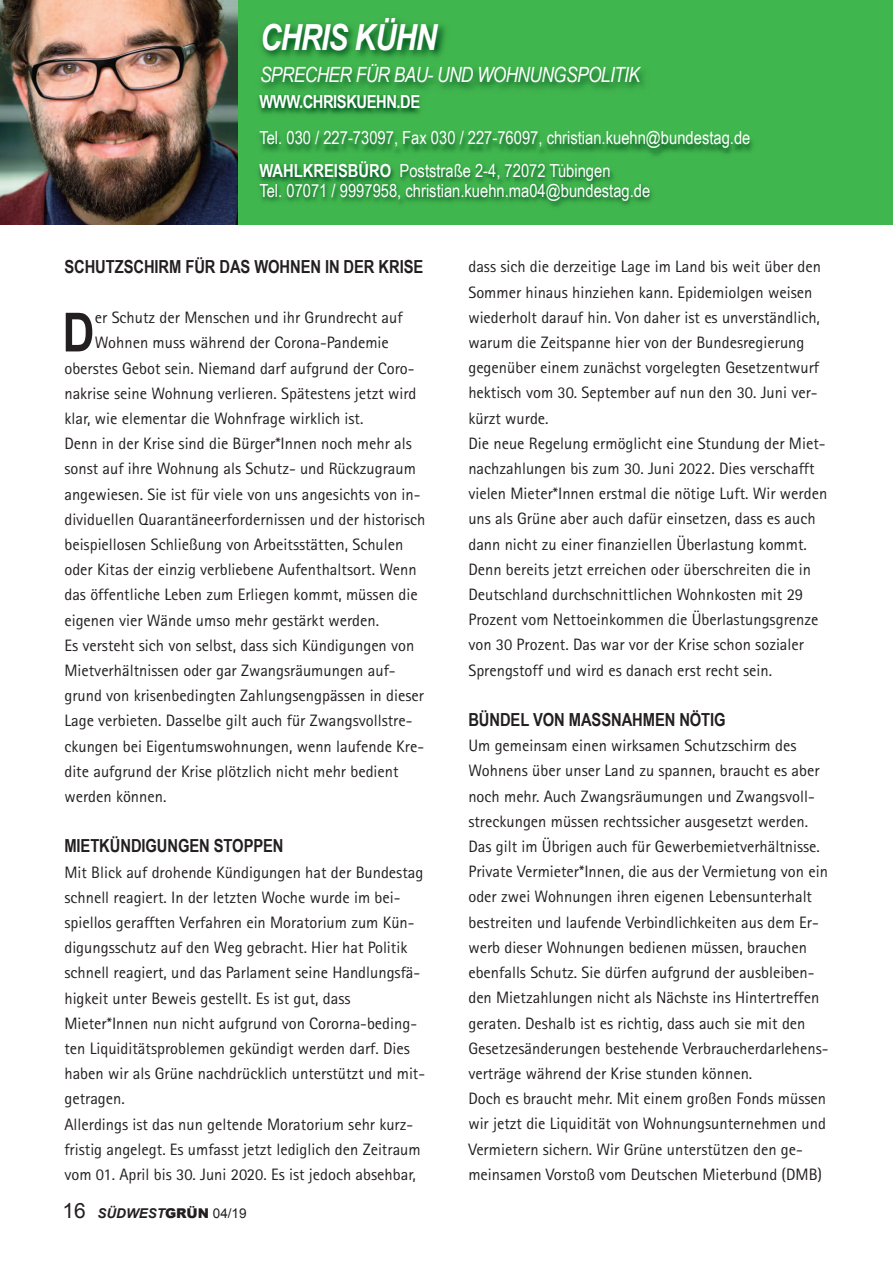
<style>
.page{position:relative;width:893px;height:1263px;background:#fff}
.page>*{position:absolute;margin:0;border:0;box-sizing:border-box;transform-origin:0 0}
.t1{font:700 54px "Arial Narrow";color:#231f20}
.t2{font:italic 700 36px "Arial Narrow";letter-spacing:-.025em;color:#fff}
.t3{font:italic 21px "Arial Narrow";letter-spacing:-.025em;color:#fff}
.t4{font:18px/32.4px "Arial Narrow";color:#fff}
.t5{font:700 18px "Arial Narrow";letter-spacing:-.005em;color:#231f20}
.t6{font:700 18px "Arial Narrow";letter-spacing:-.025em;color:#fff}
.t7{font:16.5px/25.2px "Agfa Rotis Sans Serif";color:#231f20}
.t8{font:italic 700 13.5px "Arial";color:#231f20}
.s1{font-weight:700}
.s2{font-family:"Lucida Grande"}
.s3{font-weight:400;font-style:normal;font-size:21px}
.s4{font-weight:900;font-style:normal}
.s5{font-weight:400;font-style:normal}
</style>
<div class="page">
<div style="left:0;top:0;width:893px;height:225px;background:#40b64f"></div>
<img style="left:0;top:0;width:238px;height:225px">
<img style="left:261px;top:18px;width:383px;height:68px">
<img style="left:258px;top:86px;width:485px;height:51px">
<img style="left:258px;top:137px;width:495px;height:70px">
<img style="left:258px;top:124px;width:485px;height:5px">
<h2 class="t2" style="left:260px;top:16px;width:179px">CHRIS KüHN</h2>
<p class="t3" style="left:260px;top:62px;width:381px">SPRECHER FÜR BAU- UND WOHNUNGSPOLITIK</p>
<p class="t6" style="left:259px;top:91px;width:162px">WWW.CHRISKUEHN.DE</p>
<p class="t4" style="left:259px;top:122px;width:493px">Tel. 030 / 227-73097, Fax 030 / 227-76097, christian.kuehn@bundestag.de<br><span class="s1">WAHLKREISBÜRO</span> Poststraße 2-4, 72072 Tu<span class="s2">̈</span>bingen</p>
<p class="t4" style="left:259px;top:175px;width:392px">Tel. 07071 / 9997958, christian.kuehn.ma04@bundestag.de</p>
<p class="t5" style="left:64px;top:256px;width:360px">SCHUTZSCHIRM FÜR DAS WOHNEN IN DER KRISE</p>
<p class="t7" style="left:95px;top:307px;width:309px">er Schutz der Menschen und ihr Grundrecht auf</p>
<p class="t7" style="left:95px;top:332px;width:295px">Wohnen muss während der Corona-Pandemie</p>
<p class="t7" style="left:64px;top:357px;width:352px">oberstes Gebot sein. Niemand darf aufgrund der Coro-</p>
<p class="t7" style="left:64px;top:382px;width:354px">nakrise seine Wohnung verlieren. Spätestens jetzt wird</p>
<p class="t7" style="left:64px;top:407px;width:301px">klar, wie elementar die Wohnfrage wirklich ist.</p>
<p class="t7" style="left:64px;top:433px;width:349px">Denn in der Krise sind die Bürger*Innen noch mehr als</p>
<p class="t7" style="left:64px;top:458px;width:353px">sonst auf ihre Wohnung als Schutz- und Rückzugraum</p>
<p class="t7" style="left:64px;top:483px;width:358px">angewiesen. Sie ist für viele von uns angesichts von in-</p>
<p class="t7" style="left:64px;top:508px;width:363px">dividuellen Quarantäneerfordernissen und der historisch</p>
<p class="t7" style="left:64px;top:533px;width:340px">beispiellosen Schließung von Arbeitsstätten, Schulen</p>
<p class="t7" style="left:64px;top:559px;width:354px">oder Kitas der einzig verbliebene Aufenthaltsort. Wenn</p>
<p class="t7" style="left:64px;top:584px;width:355px">das öffentliche Leben zum Erliegen kommt, müssen die</p>
<p class="t7" style="left:64px;top:609px;width:316px">eigenen vier Wände umso mehr gestärkt werden.</p>
<p class="t7" style="left:64px;top:634px;width:351px">Es versteht sich von selbst, dass sich Kündigungen von</p>
<p class="t7" style="left:64px;top:659px;width:333px">Mietverhältnissen oder gar Zwangsräumungen auf-</p>
<p class="t7" style="left:64px;top:685px;width:361px">grund von krisenbedingten Zahlungsengpässen in dieser</p>
<p class="t7" style="left:64px;top:710px;width:350px">Lage verbieten. Dasselbe gilt auch für Zwangsvollstre-</p>
<p class="t7" style="left:64px;top:735px;width:361px">ckungen bei Eigentumswohnungen, wenn laufende Kre-</p>
<p class="t7" style="left:64px;top:760px;width:336px">dite aufgrund der Krise plötzlich nicht mehr bedient</p>
<p class="t7" style="left:64px;top:785px;width:103px">werden können.</p>
<p class="t5" style="left:64px;top:835px;width:221px">MIETKÜNDIGUNGEN STOPPEN</p>
<p class="t7" style="left:64px;top:861px;width:362px">Mit Blick auf drohende Kündigungen hat der Bundestag schnell reagiert. In der letzten Woche wurde im bei&shy;spiellos gerafften Verfahren ein Moratorium zum Kün&shy;digungsschutz auf den Weg gebracht. Hier hat Politik schnell reagiert, und das Parlament seine Handlungsfä&shy;higkeit unter Beweis gestellt. Es ist gut, dass Mieter*Innen nun nicht aufgrund von Cororna-beding&shy;ten Liquiditätsproblemen gekündigt werden darf. Dies haben wir als Grüne nachdrücklich unterstützt und mit&shy;getragen.<br>Allerdings ist das nun geltende Moratorium sehr kurz&shy;fristig angelegt. Es umfasst jetzt lediglich den Zeitraum vom 01. April bis 30. Juni 2020. Es ist jedoch absehbar,</p>
<h1 class="t1" style="left:63px;top:301px;width:33px">D</h1>
<p class="t8" style="left:63px;top:1205px;width:186px"><span class="s3">16</span> SÜDWEST<span class="s4">GRÜN</span> <span class="s5">04/19</span></p>
<p class="t7" style="left:468px;top:256px;width:360px">dass sich die derzeitige Lage im Land bis weit über den Sommer hinaus hinziehen kann. Epidemiolgen weisen wiederholt darauf hin. Von daher ist es unverständlich, warum die Zeitspanne hier von der Bundesregierung gegenüber einem zunächst vorgelegten Gesetzentwurf hektisch vom 30. September auf nun den 30. Juni ver&shy;kürzt wurde.<br>Die neue Regelung ermöglicht eine Stundung der Miet&shy;nachzahlungen bis zum 30. Juni 2022. Dies verschafft vielen Mieter*Innen erstmal die nötige Luft. Wir werden uns als Grüne aber auch dafür einsetzen, dass es auch dann nicht zu einer finanziellen Überlastung kommt.<br>Denn bereits jetzt erreichen oder überschreiten die in Deutschland durchschnittlichen Wohnkosten mit 29<br>Prozent vom Nettoeinkommen die Überlastungsgrenze von 30 Prozent. Das war vor der Krise schon sozialer Sprengstoff und wird es danach erst recht sein.</p>
<p class="t5" style="left:468px;top:709px;width:259px">BÜNDEL VON MASSNAHMEN NÖTIG</p>
<p class="t7" style="left:468px;top:735px;width:362px">Um gemeinsam einen wirksamen Schutzschirm des Wohnens über unser Land zu spannen, braucht es aber noch mehr. Auch Zwangsräumungen und Zwangsvoll&shy;streckungen müssen rechtssicher ausgesetzt werden.<br>Das gilt im Übrigen auch für Gewerbemietverhältnisse.<br>Private Vermieter*Innen, die aus der Vermietung von ein oder zwei Wohnungen ihren eigenen Lebensunterhalt bestreiten und laufende Verbindlichkeiten aus dem Er&shy;werb dieser Wohnungen bedienen müssen, brauchen ebenfalls Schutz. Sie dürfen aufgrund der ausbleiben&shy;den Mietzahlungen nicht als Nächste ins Hintertreffen geraten. Deshalb ist es richtig, dass auch sie mit den Gesetzesänderungen bestehende Verbraucherdarlehens&shy;verträge während der Krise stunden können.<br>Doch es braucht mehr. Mit einem großen Fonds müssen wir jetzt die Liquidität von Wohnungsunternehmen und Vermietern sichern. Wir Grüne unterstützen den ge&shy;meinsamen Vorstoß vom Deutschen Mieterbund (DMB)</p>
</div>
